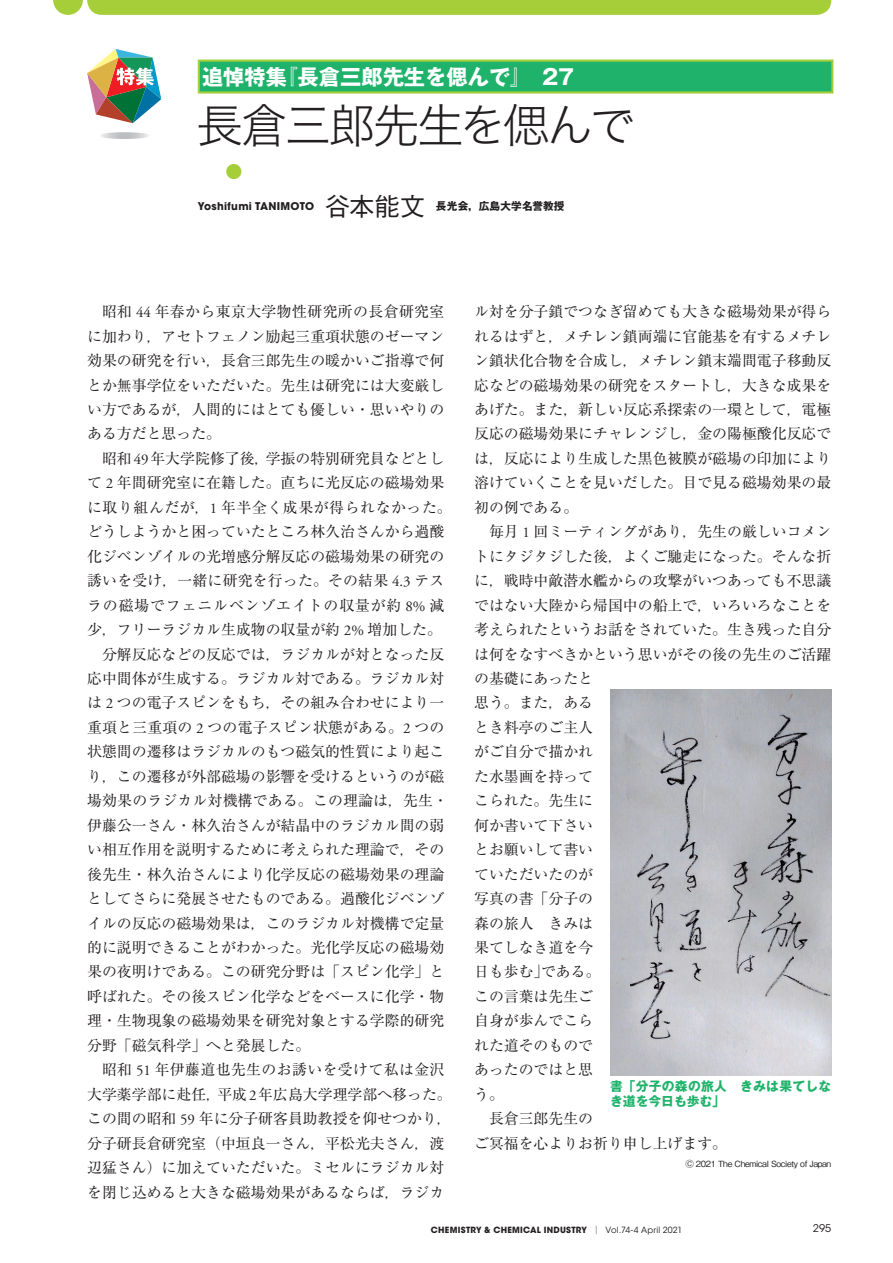
<style>
.page{position:relative;width:893px;height:1263px;background:#fff}
.page>*{position:absolute;margin:0;border:0;box-sizing:border-box;transform-origin:0 0}
.t1{font:46.8px "Hira Kaku Std W2";letter-spacing:-.06em;color:#231f20}
.t2{font:500 25.5px "Gothic BBB Pr 6";color:#231f20}
.t3{font:700 21.3px "Gothic MB101 Pr 6";color:#fff}
.t4{font:16.95px "Ryumin Pr 6";color:#a6ce39}
.t5{font:14.85px/24.5px "Ryumin Pr 6";color:#231f20}
.t6{font:700 12.75px/14.9px "Gothic MB101 Pr 6";letter-spacing:.025em;color:#1eb26a}
.t7{font:700 10.65px "ITC Avant Garde Std";letter-spacing:.025em;color:#231f20}
.t8{font:700 10.65px "Gothic MB101 Pr 6";letter-spacing:.015em;color:#231f20}
.t9{font:10.65px "ITC Avant Garde Std";color:#231f20}
.t10{font:700 8.55px "ITC Avant Garde Std";letter-spacing:.03em;color:#231f20}
.t11{font:500 8.55px "Gothic BBB Pr 6";letter-spacing:-.04em;color:#231f20}
.s1{font-family:"Adobe Garamond Pro"}
.s2{font-family:"Ryumin Pr 6";font-weight:400}
.s3{font-weight:400}
</style>
<div class="page">
<svg style="left:53px;top:0;width:778px;height:15px;background:#a8cf3e"></svg>
<svg style="left:101px;top:132px;width:48px;height:7px"></svg>
<svg style="left:87px;top:49px;width:74px;height:74px"></svg>
<img style="left:610px;top:689px;width:221px;height:386px">
<div style="left:199px;top:61px;width:633px;height:31px;background:#1eb26a"></div>
<hr style="left:198px;top:60px;width:635px;height:2px;background:#a6ce39">
<hr style="left:198px;top:62px;width:2px;height:29px;background:#a6ce39">
<hr style="left:831px;top:62px;width:2px;height:29px;background:#a6ce39">
<hr style="left:198px;top:91px;width:635px;height:3px;background:#a6ce39">
<h3 class="t3" style="left:202px;top:59px;width:374px">追悼特集『長倉三郎先生を偲んで』　27</h3>
<h1 class="t1" style="left:196px;top:90px;width:441px">長倉三郎先生を偲んで</h1>
<p class="t4" style="left:225px;top:158px;width:19px">●</p>
<p class="t7" style="left:198px;top:199px;width:118px">Yoshifumi TANIMOTO</p>
<h2 class="t2" style="left:325px;top:186px;width:102px">谷本能文</h2>
<p class="t8" style="left:425px;top:197px;width:141px">　長光会，広島大学名誉教授</p>
<p class="t5" style="left:87px;top:299px;width:366px">　昭和 <span class="s1">44</span> 年春から東京大学物性研究所の長倉研究室に加わり，アセトフェノン励起三重項状態のゼーマン効果の研究を行い，長倉三郎先生の暖かいご指導で何とか無事学位をいただいた。先生は研究には大変厳しい方であるが，人間的にはとても優しい・思いやりのある方だと思った。<br>　昭和<span class="s1">49</span>年大学院修了後，学振の特別研究員などとして <span class="s1">2</span> 年間研究室に在籍した。直ちに光反応の磁場効果に取り組んだが，<span class="s1">1</span> 年半全く成果が得られなかった。どうしようかと困っていたところ林久治さんから過酸化ジベンゾイルの光増感分解反応の磁場効果の研究の誘いを受け，一緒に研究を行った。その結果 <span class="s1">4.3</span> テスラの磁場でフェニルベンゾエイトの収量が約 <span class="s1">8%</span> 減少，フリーラジカル生成物の収量が約 <span class="s1">2%</span> 増加した。　分解反応などの反応では，ラジカルが対となった反応中間体が生成する。ラジカル対である。ラジカル対は <span class="s1">2</span> つの電子スピンをもち，その組み合わせにより一重項と三重項の <span class="s1">2</span> つの電子スピン状態がある。<span class="s1">2</span> つの状態間の遷移はラジカルのもつ磁気的性質により起こり，この遷移が外部磁場の影響を受けるというのが磁場効果のラジカル対機構である。この理論は，先生・伊藤公一さん・林久治さんが結晶中のラジカル間の弱い相互作用を説明するために考えられた理論で，その後先生・林久治さんにより化学反応の磁場効果の理論としてさらに発展させたものである。過酸化ジベンゾイルの反応の磁場効果は，このラジカル対機構で定量的に説明できることがわかった。光化学反応の磁場効果の夜明けである。この研究分野は「スピン化学」と呼ばれた。その後スピン化学などをベースに化学・物理・生物現象の磁場効果を研究対象とする学際的研究分野「磁気科学」へと発展した。<br>　昭和 <span class="s1">51</span> 年伊藤道也先生のお誘いを受けて私は金沢大学薬学部に赴任，平成<span class="s1">2</span>年広島大学理学部へ移った。この間の昭和 <span class="s1">59</span> 年に分子研客員助教授を仰せつかり，分子研長倉研究室（中垣良一さん，平松光夫さん，渡辺猛さん）に加えていただいた。ミセルにラジカル対を閉じ込めると大きな磁場効果があるならば，ラジカ</p>
<p class="t5" style="left:474px;top:299px;width:359px">ル対を分子鎖でつなぎ留めても大きな磁場効果が得られるはずと，メチレン鎖両端に官能基を有するメチレン鎖状化合物を合成し，メチレン鎖末端間電子移動反応などの磁場効果の研究をスタートし，大きな成果をあげた。また，新しい反応系探索の一環として，電極反応の磁場効果にチャレンジし，金の陽極酸化反応では，反応により生成した黒色被膜が磁場の印加により溶けていくことを見いだした。目で見る磁場効果の最初の例である。<br>　毎月 <span class="s1">1</span> 回ミーティングがあり，先生の厳しいコメントにタジタジした後，よくご馳走になった。そんな折に，戦時中敵潜水艦からの攻撃がいつあっても不思議ではない大陸から帰国中の船上で，いろいろなことを考えられたというお話をされていた。生き残った自分は何をなすべきかという思いがその後の先生のご活躍の基礎にあったと<br>思う。また，ある<br>とき料亭のご主人<br>がご自分で描かれ<br>た水墨画を持って<br>こられた。先生に<br>何か書いて下さい<br>とお願いして書い<br>ていただいたのが<br>写真の書「分子の<br>森の旅人　きみは<br>果てしなき道を今<br>日も歩む」である。<br>この言葉は先生ご<br>自身が歩んでこら<br>れた道そのもので<br>あったのではと思<br>う。<br>　長倉三郎先生の<br>ご冥福を心よりお祈り申し上げます。</p>
<p class="t6" style="left:610px;top:1078px;width:223px">書「分子の森の旅人　きみは果てしなき道を今日も歩む」</p>
<p class="t11" style="left:685px;top:1157px;width:147px">Ⓒ 2021 The Chemical Society of Japan</p>
<p class="t10" style="left:431px;top:1224px;width:253px">CHEMISTRY &amp; CHEMICAL INDUSTRY <span class="s2">│</span> <span class="s3">Vol.74-4 April 2021</span></p>
<p class="t9" style="left:813px;top:1222px;width:20px">295</p>
</div>
